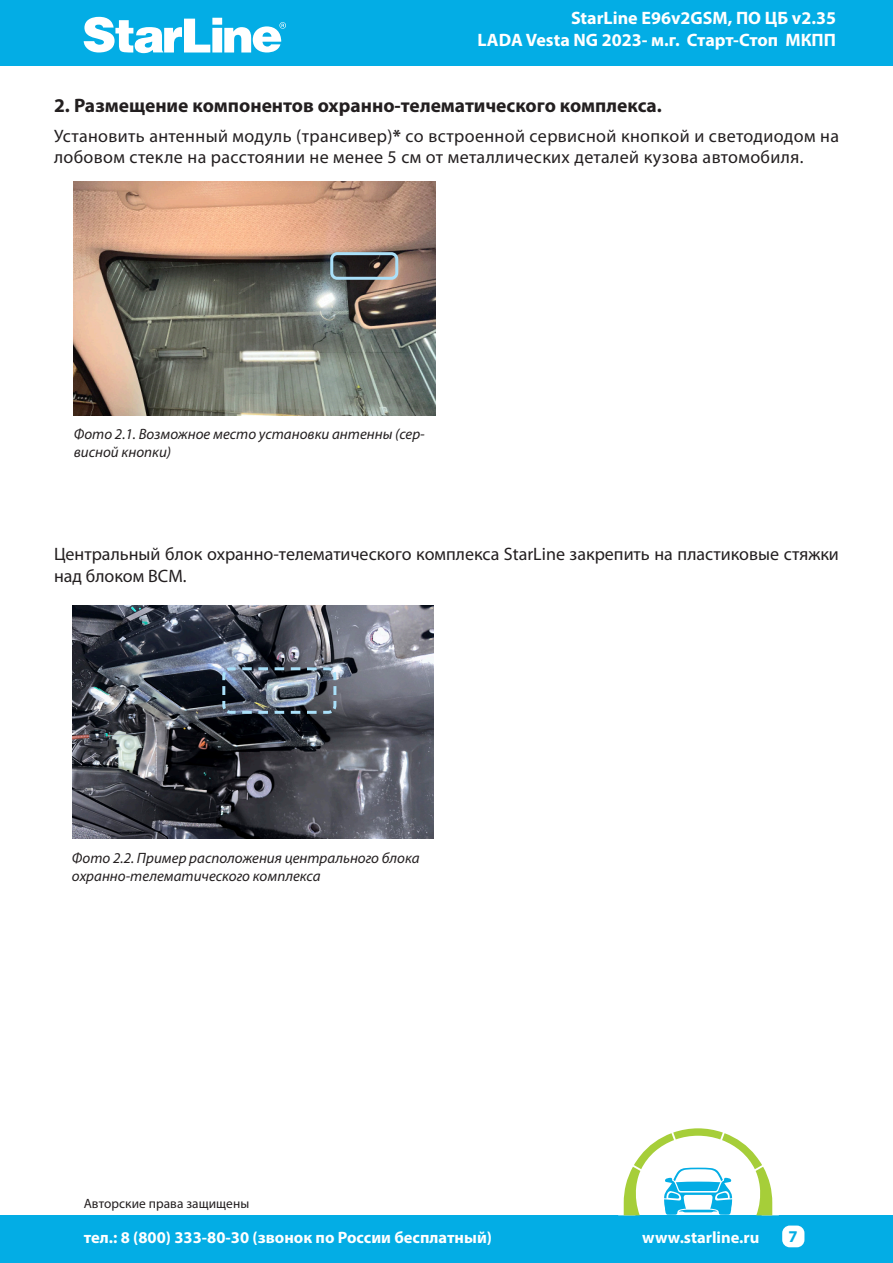
<style>
.page{position:relative;width:893px;height:1263px;background:#fff}
.page>*{position:absolute;margin:0;border:0;box-sizing:border-box;transform-origin:0 0}
.Основной_текст{font:700 19.5px "Myriad Pro";color:#231f20}
.Основной_текст-2{font:18px/21.6px "Myriad Pro";letter-spacing:.015em;color:#231f20}
.t1{font:700 18px/21.6px "Myriad Pro";color:#fff;text-align:right}
.t2{font:700 16.5px "Myriad Pro";color:#fff}
.t3{font:700 16.5px "Myriad Pro";color:#03ade5}
.t4{font:italic 15px/18px "Myriad Pro";color:#231f20}
.t5{font:13.5px "Myriad Pro";letter-spacing:.005em;color:#231f20}
.s1{font-weight:700}
</style>
<div class="page">
<div style="left:0;top:0;width:893px;height:65px;background:#03ade5"></div>
<svg style="left:84px;top:17px;width:202px;height:36px"></svg>
<div style="left:0;top:1215px;width:893px;height:48px;background:#03ade5"></div>
<div style="left:782px;top:1225px;width:22px;height:22px;background:#fff;border-radius:8px"></div>
<svg style="left:623px;top:1128px;width:150px;height:87px"></svg>
<img style="left:72px;top:606px;width:361px;height:233px">
<img style="left:221px;top:666px;width:117px;height:49px">
<img style="left:74px;top:181px;width:362px;height:234px">
<div style="left:330px;top:252px;width:68px;height:28px;border:3px solid #aae0f9;border-radius:5px"></div>
<p class="t1" style="left:478px;top:7px;width:360px">StarLine E96v2GSM, ПО ЦБ v2.35<br>LADA Vesta NG 2023- м.г. Старт-Стоп МКПП</p>
<p class="Основной_текст" style="left:54px;top:92px;width:609px">2. Размещение компонентов охранно-телематического комплекса.</p>
<p class="Основной_текст-2" style="left:54px;top:125px;width:786px">Установить антенный модуль (трансивер)<span class="s1">*</span> со встроенной сервисной кнопкой и светодиодом на лобовом стекле на расстоянии не менее 5 см от металлических деталей кузова автомобиля.</p>
<p class="t4" style="left:74px;top:425px;width:353px">Фото 2.1. Возможное место установки антенны (сер&shy;висной кнопки)</p>
<p class="Основной_текст-2" style="left:54px;top:543px;width:786px">Центральный блок охранно-телематического комплекса StarLine закрепить на пластиковые стяжки над блоком BCM.</p>
<p class="t4" style="left:72px;top:849px;width:349px">Фото 2.2. Пример расположения центрального блока охранно-телематического комплекса</p>
<p class="t5" style="left:84px;top:1195px;width:167px">Авторские права защищены</p>
<p class="t2" style="left:84px;top:1226px;width:410px">тел.: 8 (800) 333-80-30 (звонок по России бесплатный)</p>
<p class="t2" style="left:642px;top:1226px;width:119px">www.starline.ru</p>
<p class="t3" style="left:789px;top:1226px;width:11px">7</p>
</div>
